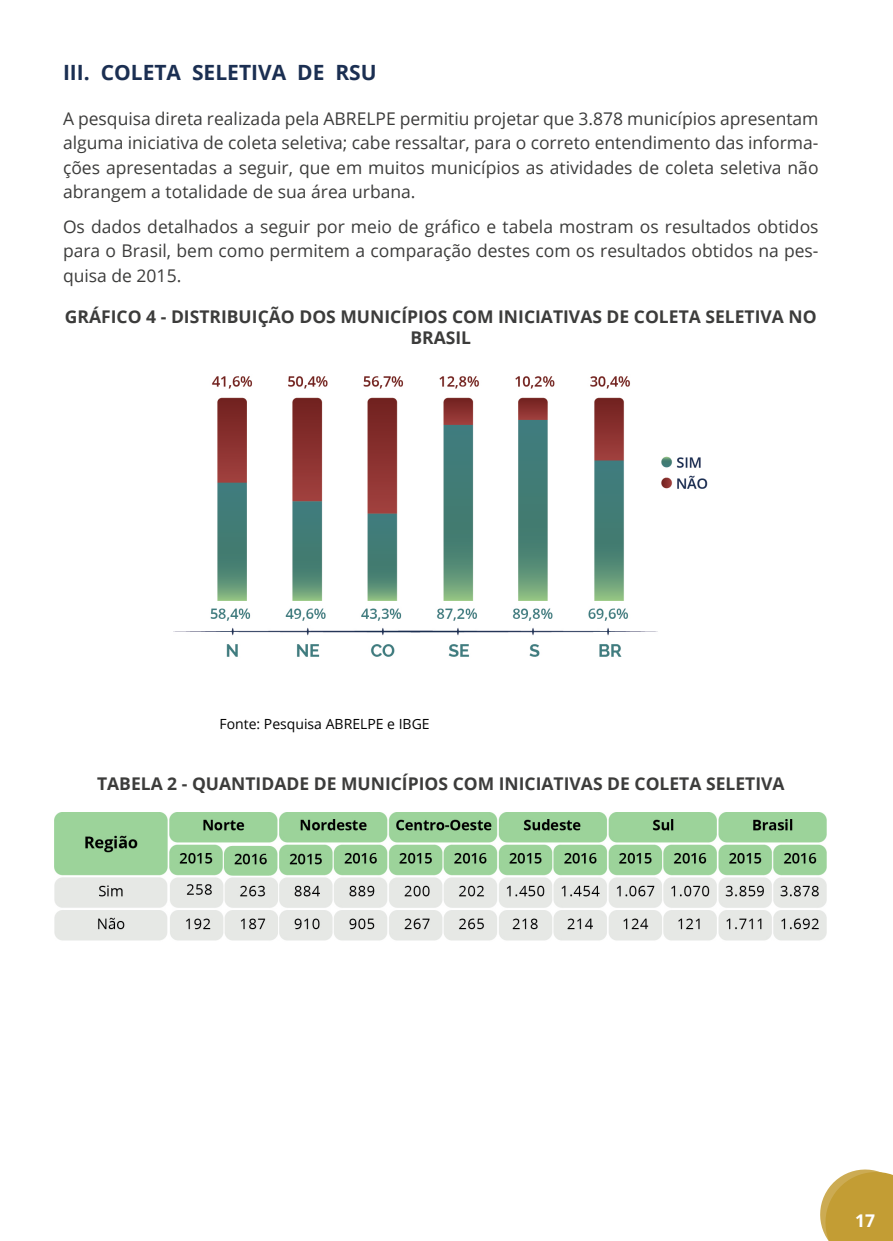
<style>
.page{position:relative;width:893px;height:1241px;background:#fff}
.page>*{position:absolute;margin:0;border:0;box-sizing:border-box;transform-origin:0 0}
.t1{font:700 21px "Open Sans";color:#1b2f52}
.t2{font:17.5px/24.5px "Open Sans";color:#3c3c3b;text-align:justify}
.t3{font:700 17.5px/21px "Open Sans";color:#3c3c3b;text-align:center}
.t4{font:700 17.5px "Open Sans";color:#fff}
.t5{font:14px "Open Sans";color:#000}
</style>
<div class="page">
<svg style="left:820px;top:1169px;width:73px;height:71px;background:#cbaa4f"></svg>
<img style="left:174px;top:376px;width:534px;height:281px">
<img style="left:54px;top:812px;width:772px;height:129px">
<p class="t1" style="left:63px;top:58px;width:315px">III. COLETA SELETIVA DE RSU</p>
<p class="t2" style="left:63px;top:105px;width:757px">A pesquisa direta realizada pela ABRELPE permitiu projetar que 3.878 municípios apresentam alguma iniciativa de coleta seletiva; cabe ressaltar, para o correto entendimento das informa&shy;ções apresentadas a seguir, que em muitos municípios as atividades de coleta seletiva não abrangem a totalidade de sua área urbana.</p>
<p class="t2" style="left:63px;top:213px;width:757px">Os dados detalhados a seguir por meio de gráfico e tabela mostram os resultados obtidos para o Brasil, bem como permitem a comparação destes com os resultados obtidos na pes&shy;quisa de 2015.</p>
<p class="t3" style="left:65px;top:306px;width:753px">GRÁFICO 4 - DISTRIBUIÇÃO DOS MUNICÍPIOS COM INICIATIVAS DE COLETA SELETIVA NO<br>BRASIL</p>
<p class="t5" style="left:220px;top:714px;width:212px">Fonte: Pesquisa ABRELPE e IBGE</p>
<p class="t3" style="left:97px;top:772px;width:689px">TABELA 2 - QUANTIDADE DE MUNICÍPIOS COM INICIATIVAS DE COLETA SELETIVA</p>
<p class="t4" style="left:855px;top:1207px;width:21px">17</p>
</div>
